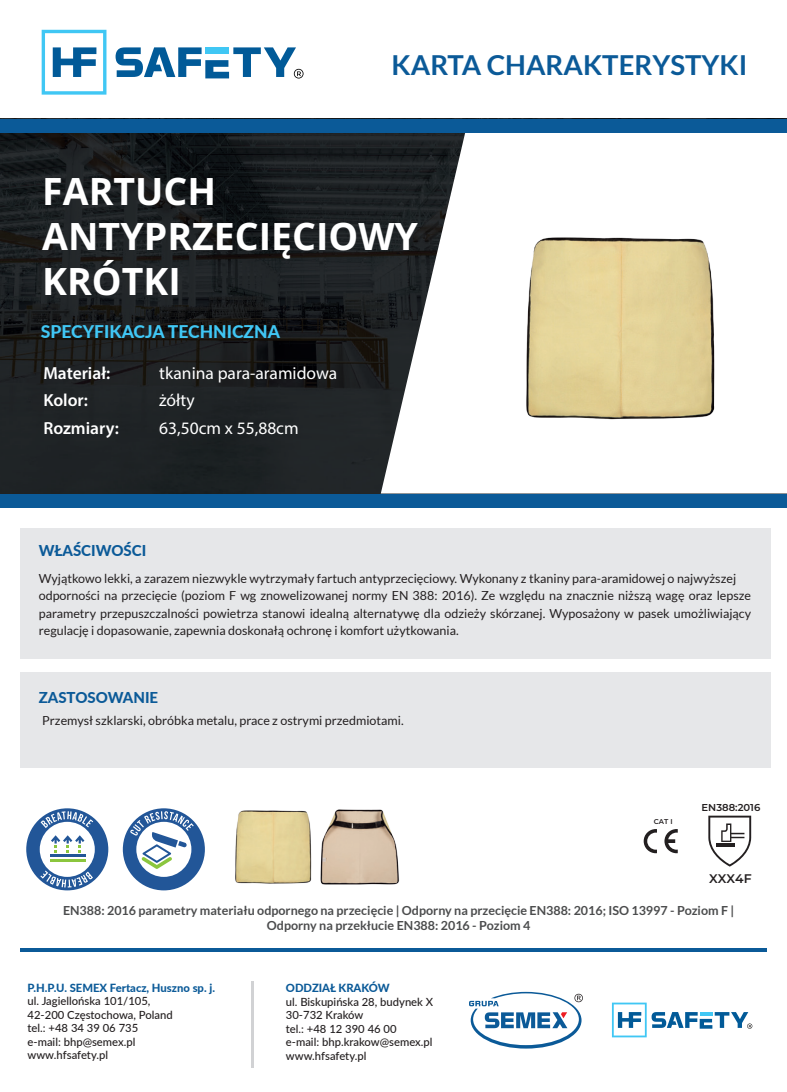
<style>
.page{position:relative;width:787px;height:1092px;background:#fff}
.page>*{position:absolute;margin:0;border:0;box-sizing:border-box;transform-origin:0 0}
.t1{font:700 37.5px/45px "Open Sans";color:#fff}
.t2{font:700 27.5px "Lato";color:#0b5a98}
.t3{font:17.5px/27.5px "Myriad Pro";color:#fff}
.t4{font:600 17.5px/27.5px "Myriad Pro";color:#fff}
.t5{font:800 17.5px "Lato";color:#40c7f4}
.t6{font:800 15px "Lato";color:#0b5a98}
.t7{font:12.5px/17.5px "Lato";color:#231f20}
.t8{font:700 12.5px/15px "Lato";color:#4b4c4d;text-align:center}
.t9{font:600 12.5px "Montserrat";color:#231f20}
.t10{font:500 11.25px/13.5px "Lato";color:#231f20}
.t11{font:800 11.25px "Lato";color:#0b5a98}
.t12{font:600 10px "Montserrat";color:#231f20}
.t13{font:600 7px "Montserrat";color:#231f20}
</style>
<div class="page">
<img style="left:0;top:132px;width:787px;height:362px">
<div style="left:26px;top:808px;width:82px;height:82px;background:#225698;border-radius:50%"></div>
<svg style="left:41px;top:811px;width:52px;height:17px"></svg>
<svg style="left:40px;top:870px;width:53px;height:17px"></svg>
<div style="left:40px;top:821px;width:55px;height:55px;background:#fff;border-radius:50%"></div>
<hr style="left:50px;top:854px;width:35px;height:2px;background:#225698">
<hr style="left:50px;top:858px;width:35px;height:3px;background:#8bc63e">
<svg style="left:51px;top:835px;width:33px;height:17px"></svg>
<div style="left:123px;top:808px;width:82px;height:82px;background:#225698;border-radius:50%"></div>
<div style="left:136px;top:821px;width:55px;height:55px;background:#fff;border-radius:50%"></div>
<svg style="left:130px;top:811px;width:64px;height:59px"></svg>
<svg style="left:381px;top:133px;width:406px;height:360px"></svg>
<hr style="left:251px;top:981px;width:3px;height:86px;background:#d1d2d4">
<hr style="left:21px;top:948px;width:746px;height:3px;background:#0b5a98">
<svg style="left:469px;top:991px;width:114px;height:57px"></svg>
<svg style="left:612px;top:1002px;width:140px;height:35px"></svg>
<div style="left:0;top:494px;width:787px;height:13px;background:#0b5a98"></div>
<div style="left:0;top:119px;width:787px;height:13px;background:#0b5a98"></div>
<svg style="left:42px;top:30px;width:64px;height:65px"></svg>
<svg style="left:116px;top:47px;width:187px;height:31px"></svg>
<div style="left:20px;top:528px;width:750px;height:130px;background:#e6e7e9"></div>
<div style="left:20px;top:672px;width:750px;height:96px;background:#e6e7e9"></div>
<img style="left:470px;top:228px;width:303px;height:202px">
<img style="left:235px;top:810px;width:62px;height:74px">
<img style="left:297px;top:809px;width:102px;height:76px">
<svg style="left:643px;top:829px;width:14px;height:24px"></svg>
<svg style="left:664px;top:829px;width:13px;height:24px"></svg>
<svg style="left:708px;top:815px;width:43px;height:51px"></svg>
<hr style="left:716px;top:843px;width:19px;height:3px;background:#231f20">
<h2 class="t2" style="left:391px;top:49px;width:357px">KARTA CHARAKTERYSTYKI</h2>
<h1 class="t1" style="left:42px;top:168px;width:377px">FARTUCH<br>ANTYPRZECIĘCIOWY<br>KRÓTKI</h1>
<h3 class="t5" style="left:41px;top:319px;width:241px">SPECYFIKACJA TECHNICZNA</h3>
<h3 class="t4" style="left:43px;top:359px;width:77px">Materiał:<br>Kolor:<br>Rozmiary:</h3>
<h3 class="t3" style="left:159px;top:359px;width:180px">tkanina para-aramidowa żółty<br>63,50cm x 55,88cm</h3>
<p class="t6" style="left:39px;top:539px;width:109px">WŁAŚCIWOŚCI</p>
<p class="t7" style="left:39px;top:569px;width:714px">Wyjątkowo lekki, a zarazem niezwykle wytrzymały fartuch antyprzecięciowy. Wykonany z tkaniny para-aramidowej o najwyższej odporności na przecięcie (poziom F wg znowelizowanej normy EN 388: 2016). Ze względu na znacznie niższą wagę oraz lepsze parametry przepuszczalności powietrza stanowi idealną alternatywę dla odzieży skórzanej. Wyposażony w pasek umożliwiający regulację i dopasowanie, zapewnia doskonałą ochronę i komfort użytkowania.</p>
<p class="t6" style="left:39px;top:686px;width:121px">ZASTOSOWANIE</p>
<p class="t7" style="left:42px;top:712px;width:363px">Przemysł szklarski, obróbka metalu, prace z ostrymi przedmiotami.</p>
<p class="t13" style="left:654px;top:816px;width:20px">CAT I</p>
<p class="t12" style="left:701px;top:799px;width:60px">EN388:2016</p>
<p class="t9" style="left:709px;top:870px;width:44px">XXX4F</p>
<p class="t8" style="left:63px;top:902px;width:672px">EN388: 2016 parametry materiału odpornego na przecięcie | Odporny na przecięcie EN388: 2016; ISO 13997 - Poziom F |<br>Odporny na przekłucie EN388: 2016 - Poziom 4</p>
<p class="t11" style="left:28px;top:979px;width:189px">P.H.P.U. SEMEX Fertacz, Huszno sp. j.</p>
<p class="t10" style="left:28px;top:993px;width:147px">ul. Jagiellońska 101/105,<br>42-200 Częstochowa, Poland tel.: +48 34 39 06 735 e-mail: bhp@semex.pl www.hfsafety.pl</p>
<p class="t11" style="left:286px;top:979px;width:105px">ODDZIAŁ KRAKÓW</p>
<p class="t10" style="left:286px;top:994px;width:149px">ul. Biskupińska 28, budynek X<br>30-732 Kraków<br>tel.: +48 12 390 46 00<br>e-mail: bhp.krakow@semex.pl www.hfsafety.pl</p>
</div>
